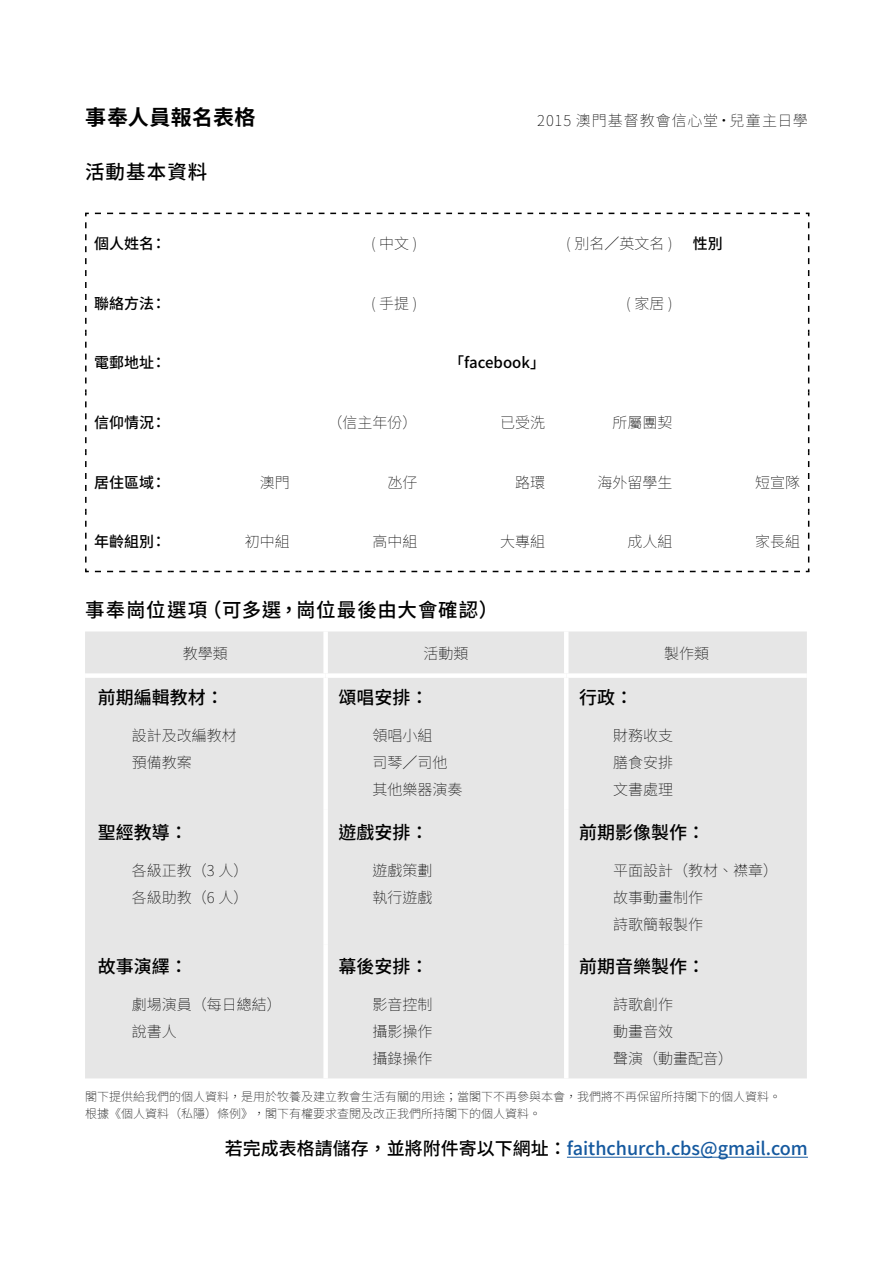
<style>
.page{position:relative;width:893px;height:1263px;background:#fff}
.page>*{position:absolute;margin:0;border:0;box-sizing:border-box;transform-origin:0 0}
.t1{font:700 21px "Source Han Sans TW";letter-spacing:.02em;color:#000}
.t2{font:500 19.5px "Source Han Sans TW";letter-spacing:.05em;color:#000}
.t3{font:500 18px "Source Han Sans TW";color:#000}
.t4{font:500 18px "Source Han Sans TW";color:#15599f}
.t5{font:200 15px/27px "Source Han Sans TW";color:#000}
.t6{font:500 15px "Source Han Sans TW";color:#000}
.t7{font:200 15px "Source Han Sans TW";letter-spacing:.065em;color:#000}
.t8{font:200 12px/16.5px "Source Han Sans TW";color:#000}
.s1{color:#000}
</style>
<div class="page">
<svg style="left:180px;top:213px;width:121px;height:1px"></svg>
<svg style="left:307px;top:213px;width:122px;height:1px"></svg>
<svg style="left:435px;top:213px;width:121px;height:1px"></svg>
<svg style="left:562px;top:212px;width:248px;height:52px"></svg>
<svg style="left:85px;top:212px;width:89px;height:112px"></svg>
<svg style="left:808px;top:270px;width:1px;height:54px"></svg>
<svg style="left:85px;top:330px;width:2px;height:53px"></svg>
<svg style="left:808px;top:330px;width:1px;height:53px"></svg>
<svg style="left:85px;top:389px;width:2px;height:54px"></svg>
<svg style="left:808px;top:389px;width:1px;height:54px"></svg>
<svg style="left:85px;top:449px;width:2px;height:54px"></svg>
<svg style="left:808px;top:449px;width:1px;height:54px"></svg>
<svg style="left:808px;top:509px;width:1px;height:53px"></svg>
<svg style="left:85px;top:509px;width:4px;height:64px"></svg>
<svg style="left:95px;top:571px;width:79px;height:1px"></svg>
<svg style="left:180px;top:571px;width:121px;height:1px"></svg>
<svg style="left:307px;top:571px;width:122px;height:1px"></svg>
<svg style="left:435px;top:571px;width:121px;height:1px"></svg>
<svg style="left:562px;top:568px;width:248px;height:5px"></svg>
<div style="left:85px;top:631px;width:722px;height:447px;background:#e6e6e6"></div>
<div style="left:323px;top:631px;width:5px;height:42px;background:#fff"></div>
<hr style="left:564px;top:631px;width:4px;height:42px;background:#fff">
<div style="left:323px;top:678px;width:5px;height:132px;background:#fff"></div>
<hr style="left:564px;top:678px;width:4px;height:132px;background:#fff">
<div style="left:323px;top:810px;width:5px;height:134px;background:#fff"></div>
<hr style="left:564px;top:810px;width:4px;height:134px;background:#fff">
<div style="left:323px;top:944px;width:5px;height:134px;background:#fff"></div>
<hr style="left:564px;top:944px;width:4px;height:134px;background:#fff">
<div style="left:85px;top:673px;width:241px;height:5px;background:#fff"></div>
<div style="left:326px;top:673px;width:240px;height:5px;background:#fff"></div>
<div style="left:566px;top:673px;width:241px;height:5px;background:#fff"></div>
<hr style="left:567px;top:1157px;width:241px;height:1px;background:#15599f">
<h1 class="t1" style="left:85px;top:106px;width:172px">事奉人員報名表格</h1>
<p class="t7" style="left:537px;top:112px;width:272px">2015 澳門基督教會信心堂・兒童主日學</p>
<h2 class="t2" style="left:85px;top:161px;width:124px">活動基本資料</h2>
<p class="t6" style="left:94px;top:235px;width:73px">個人姓名：</p>
<p class="t5" style="left:371px;top:230px;width:48px">(中文)</p>
<p class="t5" style="left:566px;top:230px;width:108px">( 別名／英文名 )</p>
<p class="t6" style="left:693px;top:235px;width:31px">性別</p>
<p class="t6" style="left:94px;top:295px;width:73px">聯絡方法：</p>
<p class="t5" style="left:371px;top:290px;width:48px">(手提)</p>
<p class="t5" style="left:626px;top:290px;width:48px">(家居)</p>
<p class="t6" style="left:94px;top:354px;width:73px">電郵地址：</p>
<p class="t6" style="left:449px;top:354px;width:97px">「facebook」</p>
<p class="t6" style="left:94px;top:414px;width:73px">信仰情況：</p>
<p class="t5" style="left:327px;top:409px;width:91px">（信主年份）</p>
<p class="t5" style="left:500px;top:409px;width:46px">已受洗</p>
<p class="t5" style="left:613px;top:409px;width:61px">所屬團契</p>
<p class="t6" style="left:94px;top:474px;width:73px">居住區域：</p>
<p class="t5" style="left:260px;top:469px;width:31px">澳門</p>
<p class="t5" style="left:387px;top:469px;width:31px">氹仔</p>
<p class="t5" style="left:515px;top:469px;width:31px">路環</p>
<p class="t5" style="left:598px;top:469px;width:76px">海外留學生</p>
<p class="t5" style="left:755px;top:469px;width:46px">短宣隊</p>
<p class="t6" style="left:94px;top:533px;width:73px">年齡組別：</p>
<p class="t5" style="left:245px;top:529px;width:46px">初中組</p>
<p class="t5" style="left:372px;top:529px;width:46px">高中組</p>
<p class="t5" style="left:500px;top:529px;width:46px">大專組</p>
<p class="t5" style="left:628px;top:529px;width:46px">成人組</p>
<p class="t5" style="left:755px;top:529px;width:46px">家長組</p>
<h2 class="t2" style="left:85px;top:599px;width:415px">事奉崗位選項（可多選，崗位最後由大會確認）</h2>
<p class="t5" style="left:183px;top:640px;width:46px">教學類</p>
<p class="t5" style="left:423px;top:640px;width:46px">活動類</p>
<p class="t5" style="left:664px;top:640px;width:46px">製作類</p>
<p class="t3" style="left:98px;top:687px;width:128px">前期編輯教材：</p>
<p class="t5" style="left:132px;top:723px;width:106px">設計及改編教材預備教案</p>
<p class="t3" style="left:338px;top:687px;width:92px">頌唱安排：</p>
<p class="t5" style="left:372px;top:723px;width:91px">領唱小組<br>司琴／司他其他樂器演奏</p>
<p class="t3" style="left:579px;top:687px;width:55px">行政：</p>
<p class="t5" style="left:613px;top:723px;width:61px;text-align:justify">財務收支膳食安排文書處理</p>
<p class="t3" style="left:98px;top:822px;width:91px">聖經教導：</p>
<p class="t5" style="left:132px;top:857px;width:118px">各級正教（3 人）各級助教（6 人）</p>
<p class="t3" style="left:98px;top:956px;width:91px">故事演繹：</p>
<p class="t5" style="left:132px;top:991px;width:151px">劇場演員（每日總結）說書人</p>
<p class="t3" style="left:338px;top:822px;width:92px">遊戲安排：</p>
<p class="t5" style="left:372px;top:857px;width:61px">遊戲策劃執行遊戲</p>
<p class="t3" style="left:338px;top:956px;width:92px">幕後安排：</p>
<p class="t5" style="left:372px;top:991px;width:61px;text-align:justify">影音控制攝影操作攝錄操作</p>
<p class="t3" style="left:579px;top:822px;width:127px">前期影像製作：</p>
<p class="t5" style="left:613px;top:857px;width:166px">平面設計（教材、襟章）故事動畫制作<br>詩歌簡報製作</p>
<p class="t3" style="left:579px;top:956px;width:127px">前期音樂製作：</p>
<p class="t5" style="left:613px;top:991px;width:121px">詩歌創作<br>動畫音效<br>聲演（動畫配音）</p>
<p class="t8" style="left:85px;top:1089px;width:697px">閣下提供給我們的個人資料，是用於牧養及建立教會生活有關的用途；當閣下不再參與本會，我們將不再保留所持閣下的個人資料。根據《個人資料（私隱）條例》，閣下有權要求查閱及改正我們所持閣下的個人資料。</p>
<p class="t4" style="left:225px;top:1138px;width:584px"><span class="s1">若完成表格請儲存，並將附件寄以下網址：</span>faithchurch.cbs@gmail.com</p>
</div>
